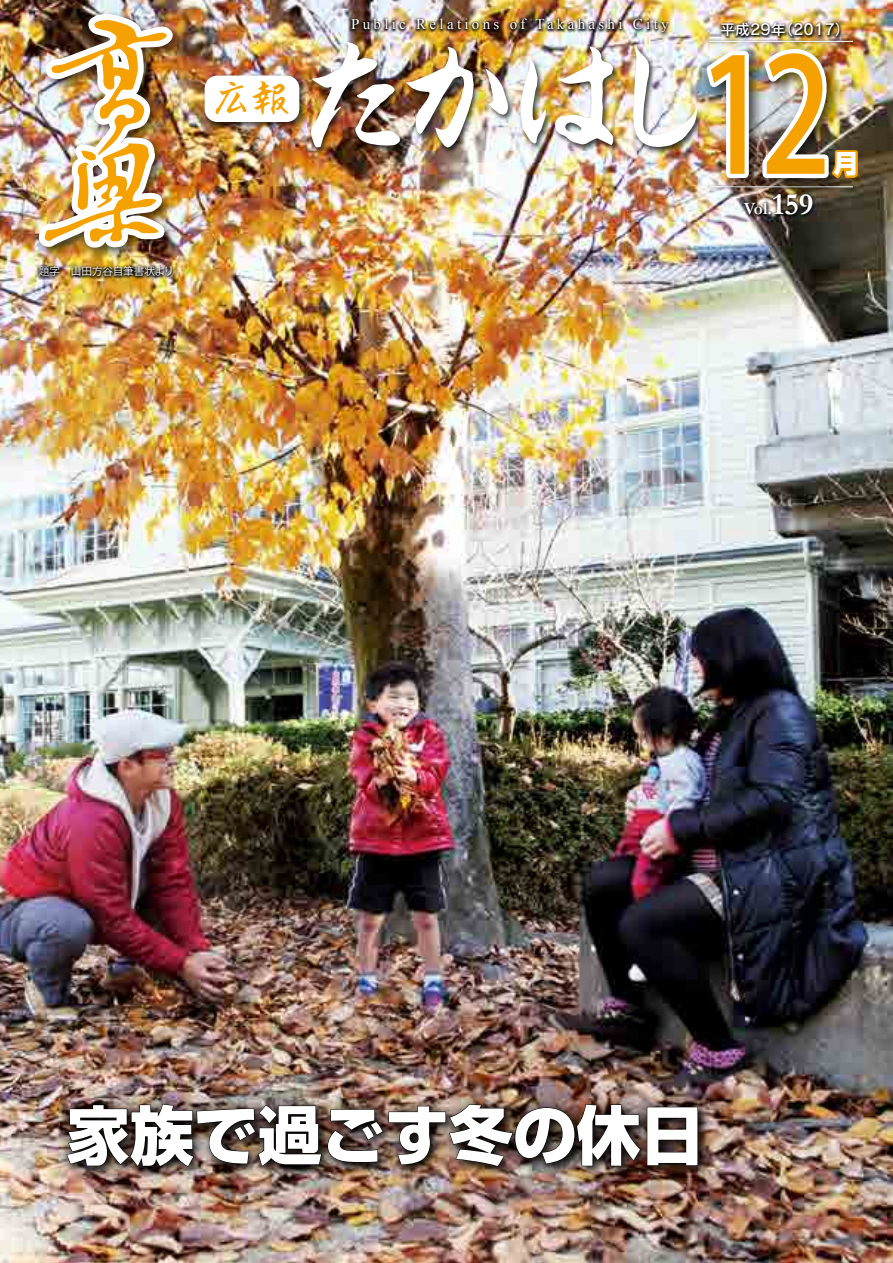
<style>
.page{position:relative;width:893px;height:1263px;background:#fff}
.page>*{position:absolute;margin:0;border:0;box-sizing:border-box;transform-origin:0 0}
.t1{font:500 157.5px "Koz Go Pro";color:#f5a200;scale:.8 1}
.t2{font:800 63.75px "Shin Go Pro";color:#fff}
.t3{font:500 38.4px "Kaku Gyo Std";color:#f5a200}
.t4{font:700 30.9px "Garamond";color:#fff}
.t5{font:800 25.5px "Shin Go Pro";color:#fff}
.t6{font:700 17.4px "Garamond";color:#fff}
.t7{font:15px "Times New Roman";letter-spacing:.22em;color:#fff}
.t8{font:15px "Rodin Pro DB";color:#fff}
.t9{font:10.65px "Koz Go Pro";color:#fff}
.s1{font-size:17.4px}
</style>
<div class="page">
<img style="left:0;top:0;width:893px;height:1263px">
<img style="left:296px;top:0;width:359px;height:71px">
<img style="left:200px;top:71px;width:107px;height:60px">
<div style="left:205px;top:76px;width:94px;height:46px;background:#fff;border-radius:13px"></div>
<img style="left:869px;top:96px;width:24px;height:36px">
<img style="left:683px;top:241px;width:185px;height:40px">
<img style="left:30px;top:6px;width:160px;height:205px">
<img style="left:31px;top:0;width:143px;height:373px">
<img style="left:34px;top:0;width:150px;height:211px">
<img style="left:0;top:211px;width:228px;height:123px">
<img style="left:655px;top:0;width:238px;height:96px">
<img style="left:655px;top:132px;width:238px;height:109px">
<img style="left:307px;top:38px;width:378px;height:118px">
<img style="left:311px;top:42px;width:89px;height:105px">
<img style="left:406px;top:47px;width:102px;height:100px">
<img style="left:520px;top:46px;width:93px;height:99px">
<img style="left:685px;top:21px;width:168px;height:237px">
<img style="left:633px;top:45px;width:227px;height:137px">
<div style="left:49px;top:1085px;width:669px;height:101px;background:#000;opacity:.75"></div>
<svg style="left:66px;top:1103px;width:632px;height:64px;background:#332924"></svg>
<h3 class="t3" style="left:213px;top:71px;width:78px">広報</h3>
<p class="t9" style="left:39px;top:265px;width:137px">題字　山田方谷自筆書状より</p>
<p class="t7" style="left:351px;top:14px;width:56px">Public</p>
<p class="t7" style="left:416px;top:14px;width:85px">Relations</p>
<p class="t7" style="left:510px;top:14px;width:17px">of</p>
<p class="t7" style="left:536px;top:14px;width:88px">Takahashi</p>
<p class="t7" style="left:633px;top:14px;width:37px">City</p>
<p class="t8" style="left:720px;top:20px;width:131px">平成29 )年 2017(</p>
<h1 class="t1" style="left:698px;top:15px;width:168px">12</h1>
<h3 class="t4" style="left:768px;top:184px;width:47px"><span class="s1">.</span>159</h3>
<p class="t6" style="left:744px;top:197px;width:25px">Vol</p>
<h3 class="t5" style="left:833px;top:143px;width:27px">月</h3>
<h2 class="t2" style="left:66px;top:1085px;width:639px">家族で過ごす冬の休日</h2>
</div>
